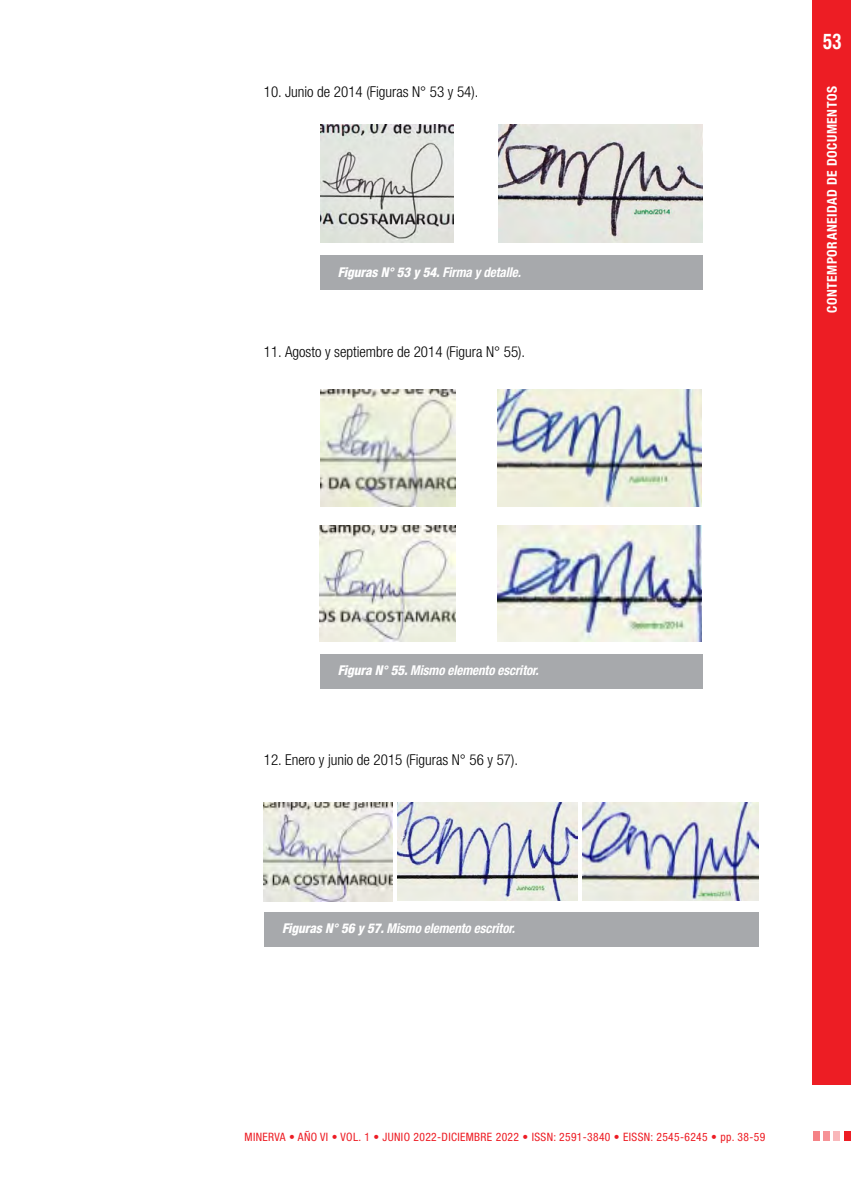
<style>
.page{position:relative;width:851px;height:1191px;background:#fff}
.page>*{position:absolute;margin:0;border:0;box-sizing:border-box;transform-origin:0 0}
.t1{font:700 condensed 21.75px "Helvetica Neue LT Std";color:#fff;scale:.85 1}
.BULLET_TEXTO{font:300 condensed 15px "Helvetica Neue LT Std";color:#000}
._00-EPIGRAFE{font:italic 700 condensed 13.5px "Helvetica Neue LT Std";letter-spacing:-.01em;color:#fff}
._00-EPIGRAFE-2{font:italic 800 condensed 13.5px "Helvetica Neue LT Std";letter-spacing:-.01em;color:#fff}
.t2{font:700 condensed 13.5px "Helvetica Neue LT Std";letter-spacing:.04em;color:#fff}
.t3{font:condensed 11.55px "Helvetica Neue LT Std";letter-spacing:.03em;color:#ed1d24}
.s1{font-weight:700}
.s2{font-weight:800}
</style>
<div class="page">
<div style="left:812px;top:0;width:38px;height:1084px;background:#ed1d24"></div>
<div style="left:822px;top:1131px;width:7px;height:10px;background:#f69296"></div>
<div style="left:833px;top:1131px;width:7px;height:10px;background:#f9b8bb"></div>
<div style="left:844px;top:1131px;width:6px;height:10px;background:#ed1d24"></div>
<div style="left:812px;top:1131px;width:7px;height:10px;background:#f58286"></div>
<img style="left:321px;top:124px;width:132px;height:119px">
<img style="left:498px;top:124px;width:204px;height:119px">
<div style="left:320px;top:255px;width:382px;height:35px;background:#a7a9ac"></div>
<div style="left:320px;top:654px;width:382px;height:34px;background:#a7a9ac"></div>
<div style="left:264px;top:912px;width:494px;height:35px;background:#a7a9ac"></div>
<img style="left:320px;top:389px;width:135px;height:117px">
<img style="left:497px;top:389px;width:204px;height:117px">
<img style="left:320px;top:526px;width:135px;height:115px">
<img style="left:497px;top:526px;width:204px;height:115px">
<img style="left:263px;top:802px;width:129px;height:99px">
<img style="left:583px;top:802px;width:175px;height:99px">
<img style="left:398px;top:802px;width:179px;height:99px">
<p class="BULLET_TEXTO" style="left:264px;top:83px;width:216px">10. Junio de 2014 (Figuras N° 53 y 54).</p>
<p class="_00-EPIGRAFE-2" style="left:338px;top:263px;width:184px">Figuras N° 53 y 54. <span class="s1">Firma y detalle.</span></p>
<p class="BULLET_TEXTO" style="left:264px;top:343px;width:263px">11. Agosto y septiembre de 2014 (Figura N° 55).</p>
<h1 class="t1" style="left:823px;top:28px;width:23px">53</h1>
<p class="t2" style="left:823px;top:313px;width:228px;rotate:-90deg">CONTEMPORANEIDAD DE DOCUMENTOS</p>
<p class="_00-EPIGRAFE" style="left:338px;top:662px;width:202px"><span class="s2">Figura N° 55.</span> Mismo elemento escritor.</p>
<p class="BULLET_TEXTO" style="left:264px;top:751px;width:256px">12. Enero y junio de 2015 (Figuras N° 56 y 57).</p>
<p class="_00-EPIGRAFE" style="left:282px;top:920px;width:234px"><span class="s2">Figuras N° 56 y 57.</span> Mismo elemento escritor.</p>
<p class="t3" style="left:244px;top:1130px;width:522px">MINERVA • AÑO VI • VOL. 1 • JUNIO 2022-DICIEMBRE 2022 • ISSN: 2591-3840 • EISSN: 2545-6245 • pp. 38-59</p>
</div>
